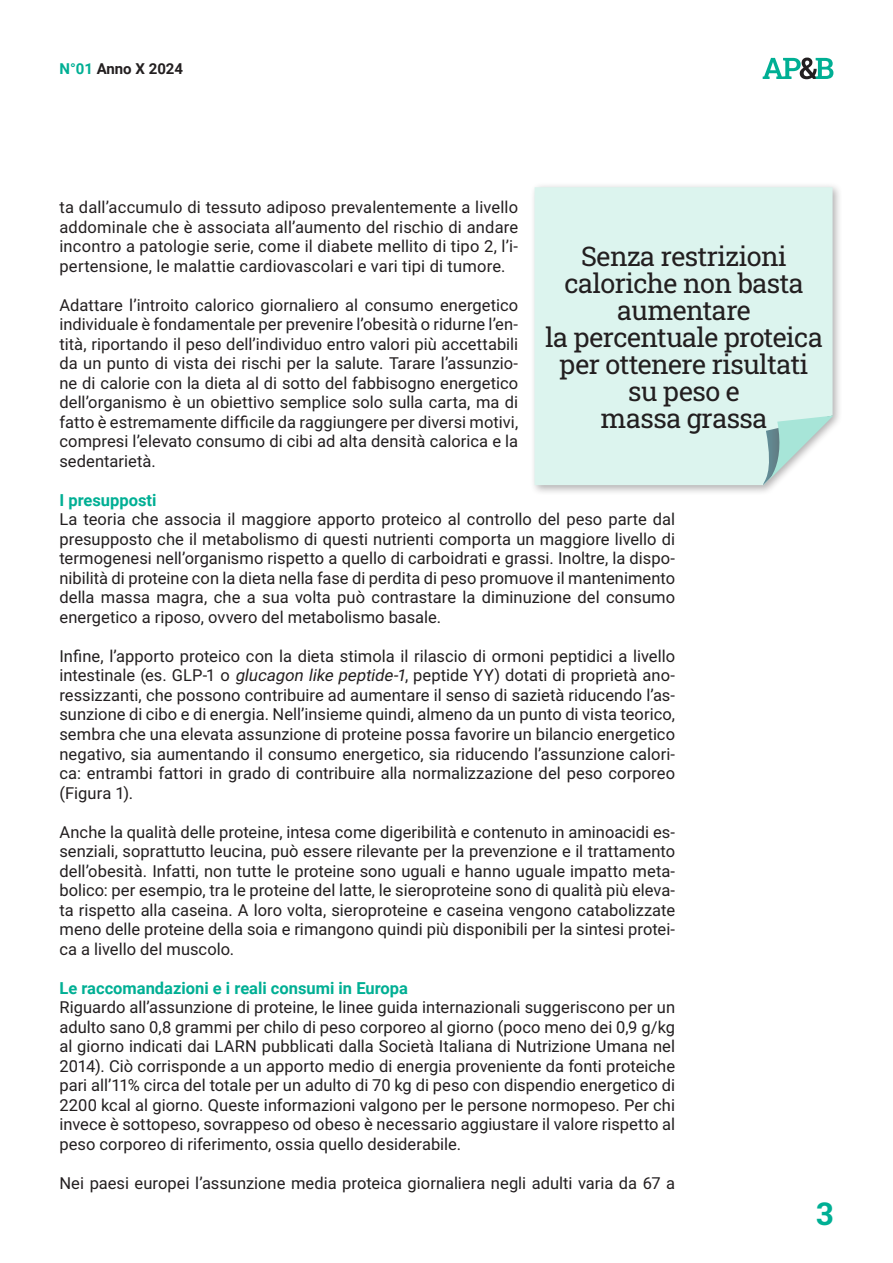
<style>
.page{position:relative;width:893px;height:1263px;background:#fff}
.page>*{position:absolute;margin:0;border:0;box-sizing:border-box;transform-origin:0 0}
.Nomi_e_Cognomi{font:700 31.5px "Roboto Slab";color:#00af94}
.t1{font:27px/27px "Roboto Slab";letter-spacing:-.02em;color:#231f20;text-align:center}
.Testo_Base{font:16.5px/19.5px "Roboto";letter-spacing:.005em;color:#231f20;text-align:justify}
.Evidenziazione_domande{font:700 16.5px "Roboto";color:#00af94}
.t2{font:700 15px "Roboto";color:#231f20}
.s1{color:#00af94}
.s2{font-style:italic}
</style>
<div class="page">
<svg style="left:763px;top:58px;width:70px;height:21px"></svg>
<div style="left:530px;top:182px;width:313px;height:314px;background:#231f20;opacity:.35"></div>
<div style="left:535px;top:187px;width:298px;height:298px;background:#dcf4ee"></div>
<svg style="left:763px;top:416px;width:70px;height:70px"></svg>
<p class="t2" style="left:60px;top:58px;width:125px"><span class="s1">N° 01</span> Anno X 2024</p>
<p class="Testo_Base" style="left:59px;top:197px;width:460px">ta dall’accumulo di tessuto adiposo prevalentemente a livello addominale che è associata all’aumento del rischio di andare incontro a patologie serie, come il diabete mellito di tipo 2, l’i&shy;pertensione, le malattie cardiovascolari e vari tipi di tumore.</p>
<p class="Testo_Base" style="left:59px;top:295px;width:460px">Adattare l’introito calorico giornaliero al consumo energetico individuale è fondamentale per prevenire l’obesità o ridurne l’en&shy;tità, riportando il peso dell’individuo entro valori più accettabili da un punto di vista dei rischi per la salute. Tarare l’assunzio&shy;ne di calorie con la dieta al di sotto del fabbisogno energetico dell’organismo è un obiettivo semplice solo sulla carta, ma di fatto è estremamente difficile da raggiungere per diversi motivi, compresi l’elevato consumo di cibi ad alta densità calorica e la sedentarietà.</p>
<p class="Evidenziazione_domande" style="left:59px;top:488px;width:99px">I presupposti</p>
<p class="Testo_Base" style="left:59px;top:509px;width:617px">La teoria che associa il maggiore apporto proteico al controllo del peso parte dal presupposto che il metabolismo di questi nutrienti comporta un maggiore livello di termogenesi nell’organismo rispetto a quello di carboidrati e grassi. Inoltre, la dispo&shy;nibilità di proteine con la dieta nella fase di perdita di peso promuove il mantenimento della massa magra, che a sua volta può contrastare la diminuzione del consumo energetico a riposo, ovvero del metabolismo basale.</p>
<p class="Testo_Base" style="left:59px;top:646px;width:617px">Infine, l’apporto proteico con la dieta stimola il rilascio di ormoni peptidici a livello intestinale (es. GLP-1 o <span class="s2">glucagon like peptide-1</span>, peptide YY) dotati di proprietà ano&shy;ressizzanti, che possono contribuire ad aumentare il senso di sazietà riducendo l’as&shy;sunzione di cibo e di energia. Nell’insieme quindi, almeno da un punto di vista teorico, sembra che una elevata assunzione di proteine possa favorire un bilancio energetico negativo, sia aumentando il consumo energetico, sia riducendo l’assunzione calori&shy;ca: entrambi fattori in grado di contribuire alla normalizzazione del peso corporeo (Figura 1).</p>
<p class="Testo_Base" style="left:59px;top:821px;width:617px">Anche la qualità delle proteine, intesa come digeribilità e contenuto in aminoacidi es&shy;senziali, soprattutto leucina, può essere rilevante per la prevenzione e il trattamento dell’obesità. Infatti, non tutte le proteine sono uguali e hanno uguale impatto meta&shy;bolico: per esempio, tra le proteine del latte, le sieroproteine sono di qualità più eleva&shy;ta rispetto alla caseina. A loro volta, sieroproteine e caseina vengono catabolizzate meno delle proteine della soia e rimangono quindi più disponibili per la sintesi protei&shy;ca a livello del muscolo.</p>
<p class="Evidenziazione_domande" style="left:59px;top:976px;width:350px">Le raccomandazioni e i reali consumi in Europa</p>
<p class="Testo_Base" style="left:59px;top:997px;width:617px">Riguardo all’assunzione di proteine, le linee guida internazionali suggeriscono per un adulto sano 0,8 grammi per chilo di peso corporeo al giorno (poco meno dei 0,9 g/kg al giorno indicati dai LARN pubblicati dalla Società Italiana di Nutrizione Umana nel 2014). Ciò corrisponde a un apporto medio di energia proveniente da fonti proteiche pari all’11% circa del totale per un adulto di 70 kg di peso con dispendio energetico di 2200 kcal al giorno. Queste informazioni valgono per le persone normopeso. Per chi invece è sottopeso, sovrappeso od obeso è necessario aggiustare il valore rispetto al peso corporeo di riferimento, ossia quello desiderabile.</p>
<p class="Testo_Base" style="left:59px;top:1172px;width:617px">Nei paesi europei l’assunzione media proteica giornaliera negli adulti varia da 67 a</p>
<p class="t1" style="left:564px;top:242px;width:241px">Senza restrizioni caloriche non basta aumentare</p>
<p class="t1" style="left:545px;top:323px;width:279px">la percentuale proteica</p>
<p class="t1" style="left:560px;top:350px;width:250px">per ottenere risultati</p>
<p class="t1" style="left:628px;top:377px;width:113px">su peso e</p>
<p class="t1" style="left:601px;top:404px;width:168px">massa grassa</p>
<p class="Nomi_e_Cognomi" style="left:816px;top:1192px;width:19px">3</p>
</div>
